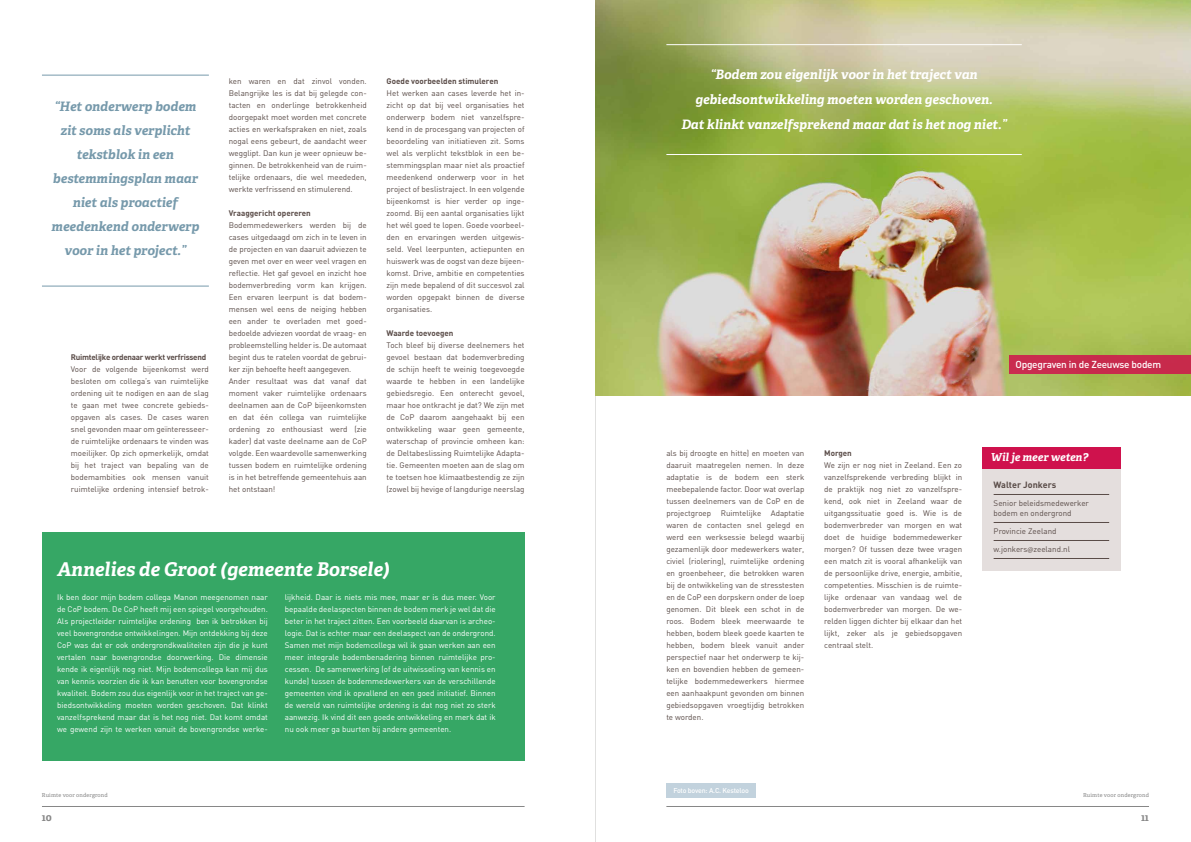
<style>
.page{position:relative;width:1191px;height:842px;background:#fff}
.page>*{position:absolute;margin:0;border:0;box-sizing:border-box;transform-origin:0 0}
.t1{font:italic 700 19px "Adelle";color:#fff}
.t2{font:italic 700 13px/25px "Adelle";color:#fff;text-align:center}
.t3{font:italic 700 13px/24px "Adelle";color:#7699ab;text-align:center}
.t4{font:italic 700 11px "Adelle";color:#fff}
.t5{font:500 10px "DIN";letter-spacing:-.025em;color:#fff}
.t6{font:700 10px "Adelle";color:#878787}
.t7{font:700 9px "DIN";color:#5a4c48}
.t8{font:8px/12px "DIN";color:#5a4c48;text-align:justify}
.t9{font:8px/12px "DIN";color:#fff;text-align:justify}
.t10{font:700 8px "DIN";color:#5a4c48}
.t11{font:700 8px "DIN";letter-spacing:-.03em;color:#5a4c48}
.t12{font:500 7px "DIN";letter-spacing:-.03em;color:#fff}
.t13{font:5.5px "Adelle";letter-spacing:.025em;color:#878787}
.s1{font-family:"Myriad Pro"}
</style>
<div class="page">
<hr style="left:42px;top:806px;width:482px;height:1px;background:#878787">
<hr style="left:666px;top:806px;width:483px;height:1px;background:#878787">
<hr style="left:595px;top:0;width:1px;height:842px;background:#e0e0df">
<img style="left:595px;top:0;width:596px;height:396px">
<hr style="left:666px;top:154px;width:355px;height:1px;background:#fff">
<hr style="left:666px;top:44px;width:355px;height:1px;background:#fff">
<div style="left:42px;top:532px;width:482px;height:228px;background:#36a765"></div>
<hr style="left:42px;top:286px;width:167px;height:1px;background:#7699ab">
<hr style="left:42px;top:75px;width:167px;height:1px;background:#7699ab">
<div style="left:982px;top:447px;width:138px;height:22px;background:#cf124d"></div>
<div style="left:982px;top:469px;width:138px;height:102px;background:#e0d9d7"></div>
<hr style="left:993px;top:494px;width:116px;height:1px;background:#5a4c48">
<hr style="left:993px;top:522px;width:116px;height:1px;background:#5a4c48">
<hr style="left:993px;top:540px;width:116px;height:1px;background:#5a4c48">
<hr style="left:993px;top:558px;width:116px;height:1px;background:#5a4c48">
<div style="left:666px;top:783px;width:90px;height:15px;background:#c2d2dd"></div>
<div style="left:1008px;top:355px;width:183px;height:19px;background:#c82b4d"></div>
<h2 class="t3" style="left:52px;top:94px;width:149px">“Het onderwerp bodem zit soms als verplicht tekstblok in een bestemmingsplan maar niet als proactief meedenkend onderwerp voor in het project.”</h2>
<p class="t11" style="left:71px;top:352px;width:137px">Ruimtelijke ordenaar werkt verfrissend</p>
<p class="t8" style="left:71px;top:363px;width:139px;text-align:left">Voor de volgende bijeenkomst werd besloten om collega’s van ruimtelijke ordening uit te nodigen en aan de slag te gaan met twee concrete gebieds&shy;opgaven als cases. De cases waren snel gevonden maar om geïnteresseer&shy;de ruimtelijke ordenaars te vinden was moeilijker. Op zich opmerkelijk, omdat bij het traject van bepaling van de bodemambities ook mensen vanuit ruimtelijke ordening intensief betrok-</p>
<p class="t8" style="left:229px;top:75px;width:139px">ken waren en dat zinvol vonden.<br>Belangrijke les is dat bij gelegde con&shy;tacten en onderlinge betrokkenheid doorgepakt moet worden met concrete acties en werkafspraken en niet, zoals nogal eens gebeurt, de aandacht weer wegglipt. Dan kun je weer opnieuw be&shy;ginnen. De betrokkenheid van de ruim&shy;telijke ordenaars, die wel meededen, werkte verfrissend en stimulerend.</p>
<p class="t10" style="left:229px;top:208px;width:84px">Vraaggericht opereren</p>
<p class="t8" style="left:229px;top:219px;width:139px;text-align:left">Bodemmedewerkers werden bij de cases uitgedaagd om zich in te leven in de projecten en van daaruit adviezen te geven met over en weer veel vragen en reflectie. Het gaf gevoel en inzicht hoe bodemverbreding vorm kan krijgen.<br>Een ervaren leerpunt is dat bodem&shy;mensen wel eens de neiging hebben een ander te overladen met goed&shy;bedoelde adviezen voordat de vraag- en probleemstelling helder is. De automaat begint dus te ratelen voordat de gebrui&shy;ker zijn behoefte heeft aangegeven.<br>Ander resultaat was dat vanaf dat moment vaker ruimtelijke ordenaars deelnamen aan de CoP bijeenkomsten en dat één collega van ruimtelijke ordening zo enthousiast werd (zie kader) dat vaste deelname aan de CoP volgde. Een waardevolle samenwerking tussen bodem en ruimtelijke ordening is in het betreffende gemeentehuis aan het ontstaan!</p>
<p class="t10" style="left:386px;top:76px;width:113px">Goede voorbeelden stimuleren</p>
<p class="t8" style="left:386px;top:87px;width:139px">Het werken aan cases leverde het in&shy;zicht op dat bij veel organisaties het onderwerp bodem niet vanzelfspre&shy;kend in de procesgang van projecten of beoordeling van initiatieven zit. Soms wel als verplicht tekstblok in een be&shy;stemmingsplan maar niet als proactief meedenkend onderwerp voor in het project of beslistraject. In een volgende bijeenkomst is hier verder op inge&shy;zoomd. Bij een aantal organisaties lijkt het wél goed te lopen. Goede voorbeel&shy;den en ervaringen werden uitgewis&shy;seld. Veel leerpunten, actiepunten en huiswerk was de oogst van deze bijeen&shy;komst. Drive, ambitie en competenties zijn mede bepalend of dit succesvol zal worden opgepakt binnen de diverse organisaties.</p>
<p class="t10" style="left:386px;top:328px;width:68px">Waarde toevoegen</p>
<p class="t8" style="left:386px;top:339px;width:139px">Toch bleef bij diverse deelnemers het gevoel bestaan dat bodemverbreding de schijn heeft te weinig toegevoegde waarde te hebben in een landelijke gebiedsregio. Een onterecht gevoel, maar hoe ontkracht je dat? We zijn met de CoP daarom aangehaakt bij een ontwikkeling waar geen gemeente, waterschap of provincie omheen kan: de Deltabeslissing Ruimtelijke Adapta&shy;tie. Gemeenten moeten aan de slag om te toetsen hoe klimaatbestendig ze zijn (zowel bij hevige of langdurige neerslag</p>
<h1 class="t1" style="left:57px;top:555px;width:334px">Annelies de Groot (gemeente Borsele)</h1>
<p class="t9" style="left:57px;top:591px;width:212px">Ik ben door mijn bodem collega Manon meegenomen naar de CoP bodem. De CoP heeft mij een spiegel voorgehouden.<br>Als projectleider ruimtelijke ordening ben ik betrokken bij veel bovengrondse ontwikkelingen. Mijn ontdekking bij deze CoP was dat er ook ondergrondkwaliteiten zijn die je kunt vertalen naar bovengrondse doorwerking. Die dimensie kende ik eigenlijk nog niet. Mijn bodemcollega kan mij dus van kennis voorzien die ik kan benutten voor bovengrondse kwaliteit. Bodem zou dus eigenlijk voor in het traject van ge&shy;biedsontwikkeling moeten worden geschoven. Dat klinkt vanzelfsprekend maar dat is het nog niet. Dat komt omdat we gewend zijn te werken vanuit de bovengrondse werke-</p>
<p class="t9" style="left:285px;top:591px;width:212px">lijkheid. Daar is niets mis mee, maar er is dus meer. Voor bepaalde deelaspecten binnen de bodem merk je wel dat die beter in het traject zitten. Een voorbeeld daarvan is archeo&shy;logie. Dat is echter maar een deelaspect van de ondergrond.<br>Samen met mijn bodemcollega wil ik gaan werken aan een meer integrale bodembenadering binnen ruimtelijke pro&shy;cessen. De samenwerking (of de uitwisseling van kennis en kunde) tussen de bodemmedewerkers van de verschillende gemeenten vind ik opvallend en een goed initiatief. Binnen de wereld van ruimtelijke ordening is dat nog niet zo sterk aanwezig. Ik vind dit een goede ontwikkeling en merk dat ik nu ook meer ga buurten bij andere gemeenten.</p>
<p class="t13" style="left:42px;top:791px;width:67px">Ruimte voor ondergrond</p>
<p class="t6" style="left:42px;top:810px;width:11px">10</p>
<h2 class="t2" style="left:681px;top:62px;width:327px">“Bodem zou eigenlijk voor in het traject van gebiedsontwikkeling moeten worden geschoven.<br>Dat klinkt vanzelfsprekend maar dat is het nog niet.”</h2>
<p class="t5" style="left:1015px;top:358px;width:147px">Opgegraven in de Zeeuwse bodem</p>
<p class="t8" style="left:666px;top:447px;width:139px">als bij droogte en hitte) en moeten van daaruit maatregelen nemen. In deze adaptatie is de bodem een sterk meebepalende factor. Door wat overlap tussen deelnemers van de CoP en de projectgroep Ruimtelijke Adaptatie waren de contacten snel gelegd en werd een werksessie belegd waarbij gezamenlijk door medewerkers water, civiel (riolering), ruimtelijke ordening en groenbeheer, die betrokken waren bij de ontwikkeling van de stresstesten en de CoP een dorpskern onder de loep genomen. Dit bleek een schot in de roos. Bodem bleek meerwaarde te hebben, bodem bleek goede kaarten te hebben, bodem bleek vanuit ander perspectief naar het onderwerp te kij&shy;ken en bovendien hebben de gemeen&shy;telijke bodemmedewerkers hiermee een aanhaakpunt gevonden om binnen gebiedsopgaven vroegtijdig betrokken te worden.</p>
<p class="t10" style="left:824px;top:448px;width:29px">Morgen</p>
<p class="t8" style="left:824px;top:459px;width:139px">We zijn er nog niet in Zeeland. Een zo vanzelfsprekende verbreding blijkt in de praktijk nog niet zo vanzelfspre&shy;kend, ook niet in Zeeland waar de uitgangssituatie goed is. Wie is de bodemverbreder van morgen en wat doet de huidige bodemmedewerker morgen? Of tussen deze twee vragen een match zit is vooral afhankelijk van de persoonlijke drive, energie, ambitie, competenties. Misschien is de ruimte&shy;lijke ordenaar van vandaag wel de bodemverbreder van morgen. De we&shy;relden liggen dichter bij elkaar dan het lijkt, zeker als je gebiedsopgaven centraal stelt.</p>
<p class="t12" style="left:673px;top:786px;width:77px">Foto boven: A.C. Kesteloo</p>
<h3 class="t4" style="left:991px;top:449px;width:99px">Wil je meer weten?</h3>
<p class="t7" style="left:993px;top:479px;width:64px">Walter Jonkers</p>
<p class="t8" style="left:993px;top:498px;width:97px;line-height:10px">Senior beleidsmedewerker bodem en ondergrond</p>
<p class="t8" style="left:993px;top:525px;width:64px">Provincie Zeeland</p>
<p class="t8" style="left:993px;top:543px;width:78px">w.jonkers<span class="s1">@</span>zeeland.nl</p>
<p class="t13" style="left:1083px;top:791px;width:67px">Ruimte voor ondergrond</p>
<p class="t6" style="left:1141px;top:810px;width:9px">11</p>
</div>
